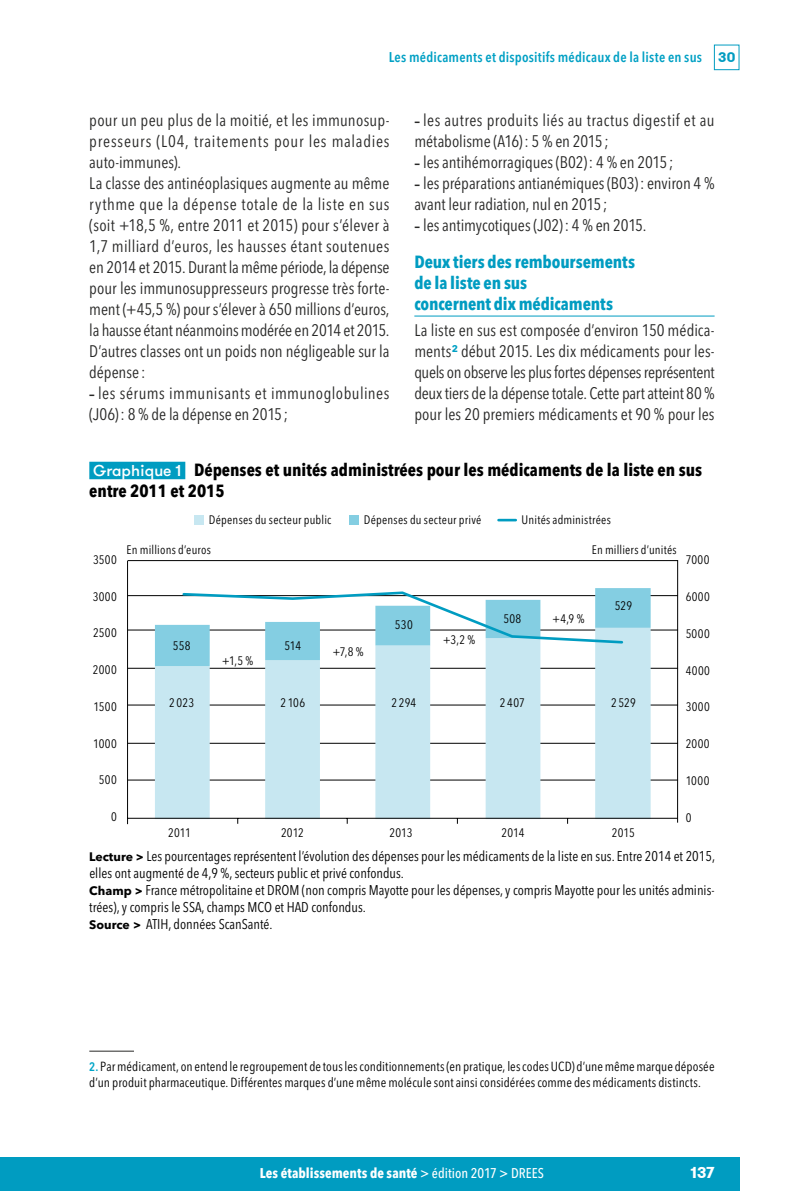
<style>
.page{position:relative;width:794px;height:1191px;background:#fff}
.page>*{position:absolute;margin:0;border:0;box-sizing:border-box;transform-origin:0 0}
.t1{font:700 condensed 17.5px/21px "Avenir Next LT Pro";color:#000}
.t2{font:700 condensed 17.5px/21px "Avenir Next LT Pro";letter-spacing:-.005em;color:#009cc1}
.t3{font:condensed 16.62px/21px "Avenir Next LT Pro";color:#272726}
.t4{font:condensed 16.62px/21px "Avenir Next LT Pro";letter-spacing:.02em;color:#272726}
.t5{font:700 15.75px "GT Walsheim";color:#fff}
.t6{font:condensed 14px/16.8px "Avenir Next LT Pro";color:#000}
.t7{font:600 condensed 14px "Avenir Next LT Pro";letter-spacing:.015em;color:#00a0c4}
.t8{font:700 condensed 14px "Avenir Next LT Pro";letter-spacing:.005em;color:#fff}
.t9{font:condensed 13.12px/15.8px "Avenir Next LT Pro";letter-spacing:.005em;color:#000}
.t10{font:condensed 12.25px "Avenir Next LT Pro";letter-spacing:.02em;color:#000}
.s1{font-family:"GT Walsheim";font-weight:700;font-stretch:normal;color:#009cc1}
.s2{font-weight:700;font-stretch:normal;font-size:14px}
.s3{font-family:"GT Walsheim";font-weight:500;font-stretch:normal;font-size:15.75px;color:#fff}
.s4{font-weight:700;font-stretch:normal;font-size:12.25px}
.s5{font-weight:600;font-size:12.25px;color:#00a5c8}
.s6{font-weight:500}
</style>
<div class="page">
<div style="left:714px;top:45px;width:25px;height:25px;border:1px solid #009cc1"></div>
<div style="left:0;top:1157px;width:739px;height:34px;background:#009cc1"></div>
<hr style="left:89px;top:1050px;width:45px;height:1px;background:#272726">
<hr style="left:414px;top:316px;width:300px;height:1px;background:#009cc1">
<div style="left:89px;top:462px;width:96px;height:17px;background:#009cc1"></div>
<hr style="left:128px;top:595px;width:549px;height:1px;background:#000">
<hr style="left:128px;top:560px;width:550px;height:1px;background:#000">
<hr style="left:128px;top:630px;width:550px;height:1px;background:#000">
<hr style="left:128px;top:668px;width:550px;height:1px;background:#000">
<hr style="left:128px;top:704px;width:550px;height:1px;background:#000">
<hr style="left:128px;top:743px;width:550px;height:1px;background:#000">
<hr style="left:128px;top:779px;width:550px;height:1px;background:#000">
<svg style="left:155px;top:666px;width:495px;height:152px;fill:#c7e7f1"></svg>
<svg style="left:155px;top:588px;width:495px;height:78px"></svg>
<hr style="left:127px;top:561px;width:1px;height:263px;background:#000">
<hr style="left:128px;top:818px;width:550px;height:1px;background:#000">
<svg style="left:181px;top:590px;width:443px;height:55px"></svg>
<div style="left:194px;top:515px;width:10px;height:10px;background:#c7e7f1"></div>
<div style="left:349px;top:515px;width:10px;height:10px;background:#84cee2"></div>
<svg style="left:498px;top:519px;width:18px;height:2px"></svg>
<hr style="left:677px;top:560px;width:1px;height:262px;background:#000">
<p class="t7" style="left:389px;top:49px;width:348px">Les médicaments et dispositifs médicaux de la liste en sus <span class="s1">30</span></p>
<p class="t4" style="left:414px;top:110px;width:302px"><span class="s2">–</span> les autres produits liés au tractus digestif et au métabolisme (A16): 5 % en 2015;</p>
<p class="t3" style="left:414px;top:152px;width:260px"><span class="s2">–</span> les antihémorragiques (B02): 4 % en 2015;</p>
<p class="t3" style="left:414px;top:173px;width:302px"><span class="s2">–</span> les préparations antianémiques (B03): environ 4 % avant leur radiation, nul en 2015;</p>
<p class="t3" style="left:414px;top:215px;width:234px"><span class="s2">–</span> les antimycotiques (J02): 4 % en 2015.</p>
<p class="t2" style="left:414px;top:251px;width:222px">Deux tiers des remboursements de la liste en sus<br>concernent dix médicaments</p>
<p class="t3" style="left:414px;top:320px;width:302px;text-align:justify">La liste en sus est composée d’environ 150 médica&shy;ments<sup>2</sup> début 2015. Les dix médicaments pour les&shy;quels on observe les plus fortes dépenses représentent deux tiers de la dépense totale. Cette part atteint 80% pour les 20 premiers médicaments et 90 % pour les</p>
<p class="t1" style="left:89px;top:459px;width:614px"><span class="s3">Graphique 1</span> Dépenses et unités administrées pour les médicaments de la liste en sus entre 2011 et 2015</p>
<p class="t3" style="left:89px;top:110px;width:302px">pour un peu plus de la moitié, et les immunosup&shy;presseurs (L04, traitements pour les maladies auto-immunes).<br>La classe des antinéoplasiques augmente au même rythme que la dépense totale de la liste en sus (soit +18,5 %, entre 2011 et 2015) pour s’élever à 1,7 milliard d’euros, les hausses étant soutenues en 2014 et 2015. Durant la même période, la dépense pour les immunosuppresseurs progresse très forte&shy;ment (+45,5 %) pour s’élever à 650 millions d’euros, la hausse étant néanmoins modérée en 2014 et 2015.<br>D’autres classes ont un poids non négligeable sur la dépense:</p>
<p class="t4" style="left:89px;top:383px;width:302px"><span class="s2">–</span> les sérums immunisants et immunoglobulines (J06): 8 % de la dépense en 2015;</p>
<p class="t10" style="left:93px;top:552px;width:25px">3500</p>
<p class="t10" style="left:93px;top:589px;width:26px">3000</p>
<p class="t10" style="left:93px;top:625px;width:25px">2500</p>
<p class="t10" style="left:93px;top:662px;width:26px">2000</p>
<p class="t10" style="left:94px;top:699px;width:25px">1500</p>
<p class="t10" style="left:93px;top:736px;width:25px">1000</p>
<p class="t10" style="left:99px;top:772px;width:19px">500</p>
<p class="t10" style="left:111px;top:809px;width:7px">0</p>
<p class="t10" style="left:209px;top:512px;width:124px">Dépenses du secteur public</p>
<p class="t10" style="left:364px;top:512px;width:119px">Dépenses du secteur privé</p>
<p class="t10" style="left:521px;top:512px;width:91px">Unités administrées</p>
<p class="t10" style="left:592px;top:542px;width:86px">En milliers d’unités</p>
<p class="t10" style="left:127px;top:542px;width:86px">En millions d’euros</p>
<p class="t10" style="left:173px;top:638px;width:19px">558</p>
<p class="t10" style="left:284px;top:638px;width:18px">514</p>
<p class="t10" style="left:222px;top:653px;width:33px">+1,5 %</p>
<p class="t10" style="left:332px;top:644px;width:33px">+7,8 %</p>
<p class="t10" style="left:395px;top:617px;width:19px">530</p>
<p class="t10" style="left:443px;top:632px;width:34px">+3,2 %</p>
<p class="t10" style="left:503px;top:611px;width:19px">508</p>
<p class="t10" style="left:552px;top:611px;width:34px">+4,9 %</p>
<p class="t10" style="left:615px;top:599px;width:19px">529</p>
<p class="t10" style="left:169px;top:695px;width:26px">2023</p>
<p class="t10" style="left:280px;top:695px;width:26px">2106</p>
<p class="t10" style="left:391px;top:695px;width:26px">2 294</p>
<p class="t10" style="left:500px;top:695px;width:26px">2407</p>
<p class="t10" style="left:611px;top:695px;width:26px">2 529</p>
<p class="t10" style="left:168px;top:825px;width:24px">2011</p>
<p class="t10" style="left:281px;top:825px;width:24px">2012</p>
<p class="t10" style="left:389px;top:825px;width:24px">2013</p>
<p class="t10" style="left:501px;top:825px;width:24px">2014</p>
<p class="t10" style="left:612px;top:825px;width:24px">2015</p>
<p class="t10" style="left:685px;top:552px;width:25px">7000</p>
<p class="t10" style="left:685px;top:589px;width:26px">6000</p>
<p class="t10" style="left:685px;top:626px;width:26px">5000</p>
<p class="t10" style="left:685px;top:663px;width:26px">4000</p>
<p class="t10" style="left:685px;top:699px;width:26px">3000</p>
<p class="t10" style="left:685px;top:736px;width:26px">2000</p>
<p class="t10" style="left:685px;top:773px;width:25px">1000</p>
<p class="t10" style="left:685px;top:810px;width:7px">0</p>
<p class="t6" style="left:89px;top:848px;width:627px"><span class="s4">Lecture &gt;</span> Les pourcentages représentent l’évolution des dépenses pour les médicaments de la liste en sus. Entre 2014 et 2015, elles ont augmenté de 4,9 %, secteurs public et privé confondus.<br><span class="s4">Champ &gt;</span> France métropolitaine et DROM (non compris Mayotte pour les dépenses, y compris Mayotte pour les unités adminis&shy;trées), y compris le SSA, champs MCO et HAD confondus.<br><span class="s4">Source &gt;</span> ATIH, données ScanSanté.</p>
<p class="t9" style="left:89px;top:1059px;width:626px"><span class="s5">2.</span> Par médicament, on entend le regroupement de tous les conditionnements (en pratique, les codes UCD) d’une même marque déposée d’un produit pharmaceutique. Différentes marques d’une même molécule sont ainsi considérées comme des médicaments distincts.</p>
<p class="t8" style="left:260px;top:1165px;width:286px">Les établissements de santé <span class="s6">&gt; édition 2017 &gt; DREES</span></p>
<p class="t5" style="left:690px;top:1162px;width:25px">137</p>
</div>
